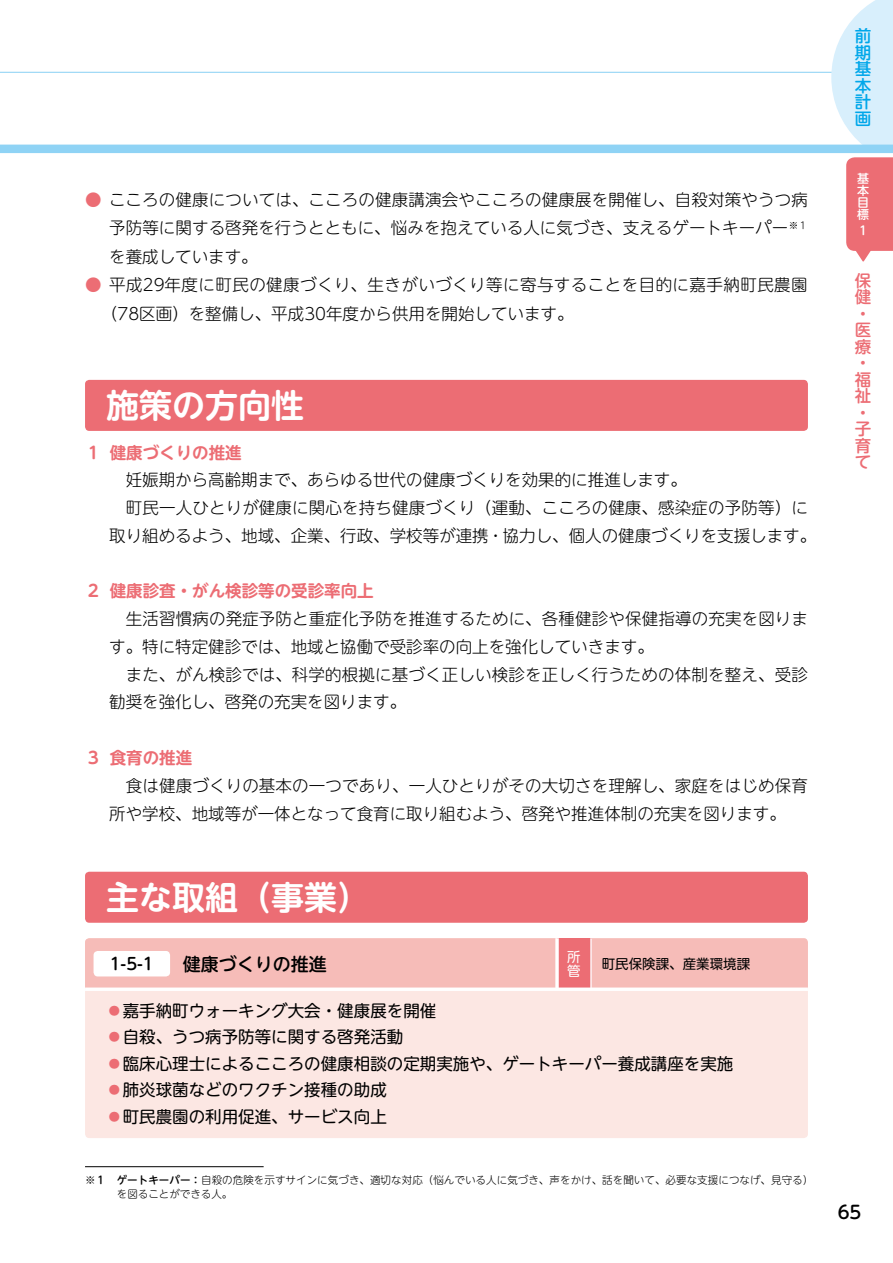
<style>
.page{position:relative;width:893px;height:1263px;background:#fff}
.page>*{position:absolute;margin:0;border:0;box-sizing:border-box;transform-origin:0 0}
.t1{font:700 33px "UD Shin M Go Pro De";color:#fff}
.t2{font:500 18px "UD Shin M Go Pro";color:#000}
.t3{font:300 16.5px/27.8px "UD Shin M Go Pro";letter-spacing:.005em;color:#000}
.t4{font:16.5px/26.5px "UD Shin M Go Pro";color:#000}
.t5{font:300 16.5px/28.5px "UD Shin M Go Pro";letter-spacing:.025em;color:#000}
.t6{font:700 16.5px "UD Shin M Go Pro De";color:#ec6d74}
.t7{font:500 16.5px/16.5px "UD Shin M Go Pro";color:#ec6d74}
.t8{font:500 16.5px/16.5px "UD Shin M Go Pro";color:#00a7ea;text-align:justify}
.t9{font:500 16.5px "UD Shin M Go Pro";color:#000}
.t10{font:13.5px "UD Shin M Go Pro";color:#000}
.t11{font:13.5px/13.5px "UD Shin M Go Pro";color:#fff}
.t12{font:500 12px/12px "UD Shin M Go Pro";color:#fff;text-align:justify}
.t13{font:300 10.5px/13.5px "UD Shin M Go Pro";letter-spacing:.005em;color:#000}
.s1{color:#ec6d74}
.s2{font-weight:500}
</style>
<div class="page">
<hr style="left:0;top:72px;width:893px;height:1px;background:#8fd3f5">
<svg style="left:831px;top:0;width:62px;height:145px"></svg>
<div style="left:0;top:145px;width:893px;height:8px;background:#8fd3f5"></div>
<svg style="left:846px;top:157px;width:47px;height:105px"></svg>
<div style="left:85px;top:380px;width:723px;height:51px;background:#ec6d74;border-radius:4px"></div>
<div style="left:85px;top:872px;width:723px;height:51px;background:#ec6d74;border-radius:4px"></div>
<div style="left:85px;top:938px;width:723px;height:200px;background:#fce7e3;border-radius:4px"></div>
<div style="left:85px;top:938px;width:723px;height:49px;background:#f6bcb8"></div>
<div style="left:557px;top:938px;width:34px;height:51px;background:#ec6d74"></div>
<svg style="left:555px;top:938px;width:4px;height:49px"></svg>
<hr style="left:590px;top:938px;width:2px;height:51px;background:#fff">
<svg style="left:85px;top:987px;width:723px;height:4px;fill:#fefdfd"></svg>
<div style="left:94px;top:951px;width:76px;height:25px;background:#fff;border-radius:4px"></div>
<hr style="left:85px;top:1166px;width:179px;height:1px;background:#000">
<p class="t3" style="left:109px;top:184px;width:700px;line-height:28.5px;text-align:justify;text-indent:-24px"><span class="s1">●</span> こころの健康については、こころの健康講演会やこころの健康展を開催し、自殺対策やうつ病予防等に関する啓発を行うとともに、悩みを抱えている人に気づき、支えるゲートキーパー<sup>※１</sup>を養成しています。</p>
<p class="t5" style="left:101px;top:270px;width:708px;text-indent:-16px"><span class="s1">●</span> 平成29年度に町民の健康づくり、生きがいづくり等に寄与することを目的に嘉手納町民農園（78区画）を整備し、平成30年度から供用を開始しています。</p>
<h1 class="t1" style="left:106px;top:378px;width:200px">施策の方向性</h1>
<p class="t6" style="left:85px;top:439px;width:158px">１ 健康づくりの推進</p>
<p class="t3" style="left:126px;top:465px;width:562px">妊娠期から高齢期まで、あらゆる世代の健康づくりを効果的に推進します。</p>
<p class="t3" style="left:126px;top:493px;width:683px">町民一人ひとりが健康に関心を持ち健康づくり（運動、こころの健康、感染症の予防等）に</p>
<p class="t3" style="left:109px;top:521px;width:708px">取り組めるよう、地域、企業、行政、学校等が連携・協力し、個人の健康づくりを支援します。</p>
<p class="t6" style="left:85px;top:578px;width:290px">２ 健康診査・がん検診等の受診率向上</p>
<p class="t3" style="left:109px;top:604px;width:700px;text-indent:16px">生活習慣病の発症予防と重症化予防を推進するために、各種健診や保健指導の充実を図ります。特に特定健診では、地域と協働で受診率の向上を強化していきます。</p>
<p class="t3" style="left:109px;top:660px;width:700px;text-indent:16px">また、がん検診では、科学的根拠に基づく正しい検診を正しく行うための体制を整え、受診勧奨を強化し、啓発の充実を図ります。</p>
<p class="t6" style="left:85px;top:744px;width:109px">３ 食育の推進</p>
<p class="t3" style="left:109px;top:771px;width:700px;text-indent:16px">食は健康づくりの基本の一つであり、一人ひとりがその大切さを理解し、家庭をはじめ保育所や学校、地域等が一体となって食育に取り組むよう、啓発や推進体制の充実を図ります。</p>
<h1 class="t1" style="left:106px;top:870px;width:266px">主な取組（事業）</h1>
<p class="t11" style="left:567px;top:949px;width:15px">所管</p>
<p class="t9" style="left:110px;top:950px;width:46px">1-5-1</p>
<p class="t2" style="left:183px;top:949px;width:145px">健康づくりの推進</p>
<p class="t4" style="left:106px;top:996px;width:629px"><span class="s1">◦</span>嘉手納町ウォーキング大会・健康展を開催<br><span class="s1">◦</span>自殺、うつ病予防等に関する啓発活動<br><span class="s1">◦</span>臨床心理士によるこころの健康相談の定期実施や、ゲートキーパー養成講座を実施<span class="s1">◦</span>肺炎球菌などのワクチン接種の助成<br><span class="s1">◦</span>町民農園の利用促進、サービス向上</p>
<p class="t10" style="left:602px;top:953px;width:150px">町民保険課、産業環境課</p>
<p class="t13" style="left:117px;top:1173px;width:698px;text-indent:-32px"><span class="s2">※１　ゲートキーパー：</span>自殺の危険を示すサインに気づき、適切な対応（悩んでいる人に気づき、声をかけ、話を聞いて、必要な支援につなげ、見守る）を図ることができる人。</p>
<p class="t8" style="left:855px;top:27px;width:18px">前期基本計画</p>
<p class="t12" style="left:857px;top:171px;width:13px">基本目標</p>
<p class="t12" style="left:857px;top:224px;width:9px">１</p>
<p class="t7" style="left:855px;top:271px;width:18px">保健・医療・福祉・子育て</p>
<p class="t2" style="left:838px;top:1198px;width:25px">65</p>
</div>
